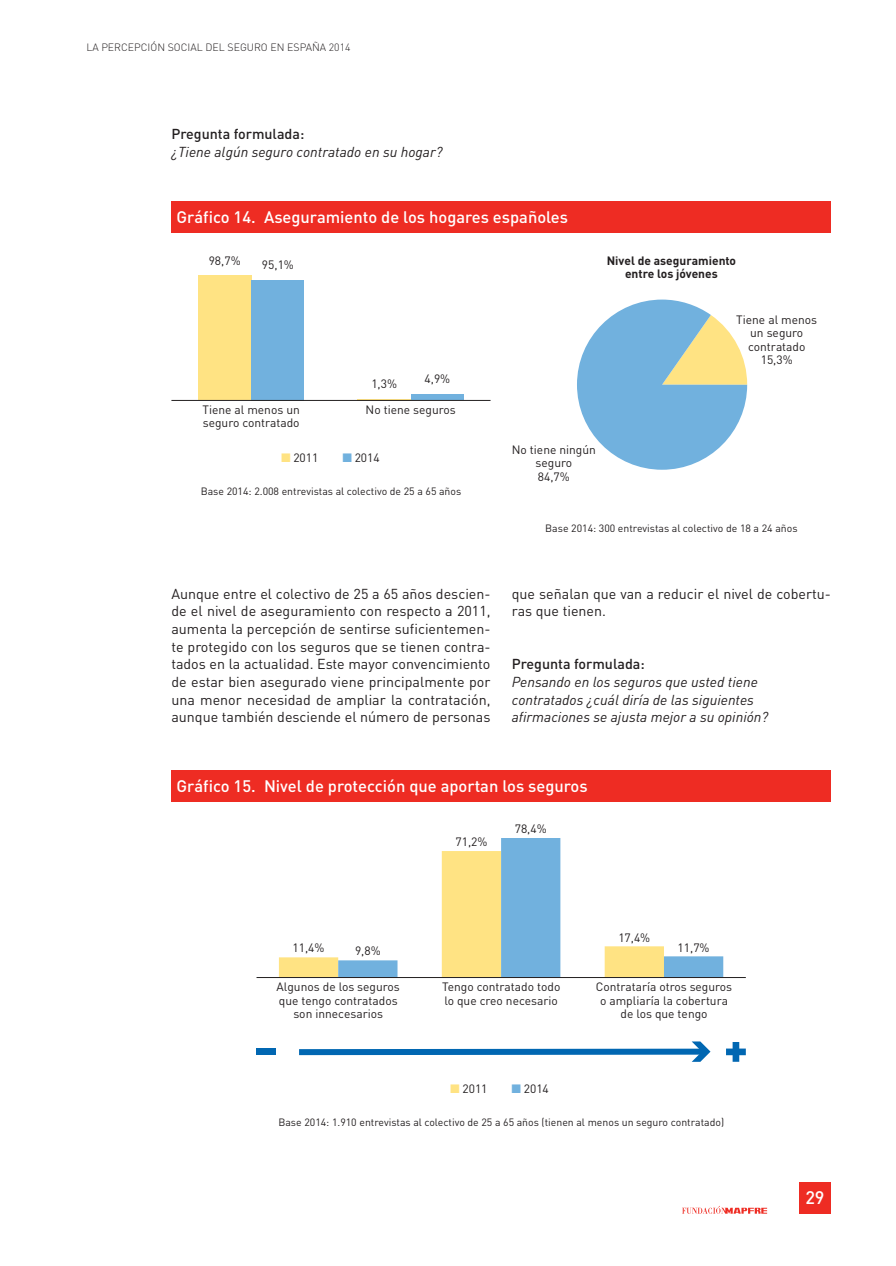
<style>
.page{position:relative;width:896px;height:1266px;background:#fff}
.page>*{position:absolute;margin:0;border:0;box-sizing:border-box;transform-origin:0 0}
.t1{font:500 18px "DI Ng";color:#fff}
.t2{font:500 16.5px "DI Ng";color:#fff}
.t3{font:14.25px/17.7px "DI Ng";color:#231f20;text-align:justify}
.t4{font:italic 14.25px/17.7px "DI Ng";color:#231f20}
.t5{font:500 14.25px "DI Ng";color:#231f20}
.t6{font:12px/13.5px "DI Ng";color:#231f20;text-align:center}
.t7{font:700 12px/13.5px "DI Ng";color:#231f20;text-align:center}
.t8{font:10.5px "DI Ng";color:#231f20}
.t9{font:300 10.5px "DI Ng";color:#231f20}
.s1{font-family:"Tochobolo";color:#ffe383}
.s2{font-family:"Tochobolo";color:#71b1de}
</style>
<div class="page">
<svg style="left:682px;top:1205px;width:85px;height:8px"></svg>
<div style="left:798px;top:1181px;width:32px;height:32px;background:#ee2c23"></div>
<div style="left:171px;top:201px;width:659px;height:32px;background:#ee2c23"></div>
<div style="left:171px;top:769px;width:659px;height:32px;background:#ee2c23"></div>
<svg style="left:577px;top:299px;width:170px;height:171px"></svg>
<hr style="left:357px;top:399px;width:54px;height:1px;background:#ffe383">
<div style="left:411px;top:394px;width:53px;height:6px;background:#71b1de"></div>
<div style="left:198px;top:275px;width:53px;height:125px;background:#ffe383"></div>
<div style="left:251px;top:280px;width:53px;height:120px;background:#71b1de"></div>
<hr style="left:171px;top:400px;width:319px;height:1px;background:#231f20">
<svg style="left:279px;top:957px;width:59px;height:20px"></svg>
<svg style="left:338px;top:838px;width:385px;height:139px"></svg>
<hr style="left:256px;top:977px;width:489px;height:1px;background:#231f20">
<svg style="left:726px;top:1042px;width:19px;height:19px"></svg>
<div style="left:256px;top:1048px;width:20px;height:7px;background:#0167b2"></div>
<svg style="left:299px;top:1041px;width:411px;height:20px"></svg>
<p class="t9" style="left:86px;top:41px;width:265px">LA PERCEPCIÓN SOCIAL DEL SEGURO EN ESPAÑA 2014</p>
<p class="t5" style="left:171px;top:125px;width:134px">Pregunta formulada:</p>
<p class="t4" style="left:171px;top:143px;width:272px">¿Tiene algún seguro contratado en su hogar?</p>
<p class="t2" style="left:176px;top:206px;width:393px">Gráfico 14. Aseguramiento de los hogares españoles</p>
<p class="t6" style="left:209px;top:253px;width:33px">98,7%</p>
<p class="t6" style="left:262px;top:258px;width:33px">95,1%</p>
<p class="t7" style="left:606px;top:253px;width:131px">Nivel de aseguramiento entre los jóvenes</p>
<p class="t6" style="left:371px;top:376px;width:27px">1,3%</p>
<p class="t6" style="left:424px;top:372px;width:27px">4,9%</p>
<p class="t6" style="left:202px;top:402px;width:99px;text-align:left">Tiene al menos un seguro contratado</p>
<p class="t6" style="left:365px;top:402px;width:92px">No tiene seguros</p>
<p class="t6" style="left:281px;top:450px;width:39px"><span class="s1">N</span> 2011</p>
<p class="t6" style="left:342px;top:450px;width:39px"><span class="s2">N</span> 2014</p>
<p class="t8" style="left:201px;top:484px;width:262px">Base 2014: 2.008 entrevistas al colectivo de 25 a 65 años</p>
<p class="t6" style="left:511px;top:442px;width:86px">No tiene ningún seguro<br>84,7%</p>
<p class="t6" style="left:736px;top:312px;width:82px">Tiene al menos un seguro contratado<br>15,3%</p>
<p class="t8" style="left:545px;top:522px;width:254px">Base 2014: 300 entrevistas al colectivo de 18 a 24 años</p>
<p class="t3" style="left:171px;top:584px;width:320px">Aunque entre el colectivo de 25 a 65 años descien&shy;de el nivel de aseguramiento con respecto a 2011, aumenta la percepción de sentirse suficientemen&shy;te protegido con los seguros que se tienen contra&shy;tados en la actualidad. Este mayor convencimiento de estar bien asegurado viene principalmente por una menor necesidad de ampliar la contratación, aunque también desciende el número de personas</p>
<p class="t3" style="left:511px;top:584px;width:320px">que señalan que van a reducir el nivel de cobertu&shy;ras que tienen.</p>
<p class="t5" style="left:511px;top:655px;width:134px">Pregunta formulada:</p>
<p class="t4" style="left:511px;top:672px;width:258px">Pensando en los seguros que usted tiene contratados ¿cuál diría de las siguientes afirmaciones se ajusta mejor a su opinión?</p>
<p class="t2" style="left:176px;top:775px;width:412px">Gráfico 15. Nivel de protección que aportan los seguros</p>
<p class="t6" style="left:292px;top:941px;width:33px">11,4%</p>
<p class="t6" style="left:355px;top:943px;width:27px">9,8%</p>
<p class="t6" style="left:455px;top:834px;width:33px">71,2%</p>
<p class="t6" style="left:514px;top:821px;width:33px">78,4%</p>
<p class="t6" style="left:618px;top:930px;width:33px">17,4%</p>
<p class="t6" style="left:677px;top:940px;width:33px">11,7%</p>
<p class="t6" style="left:276px;top:979px;width:125px">Algunos de los seguros que tengo contratados son innecesarios</p>
<p class="t6" style="left:442px;top:979px;width:120px;text-align:left">Tengo contratado todo lo que creo necesario</p>
<p class="t6" style="left:595px;top:979px;width:138px">Contrataría otros seguros o ampliaría la cobertura de los que tengo</p>
<p class="t6" style="left:450px;top:1081px;width:39px"><span class="s1">N</span> 2011</p>
<p class="t6" style="left:511px;top:1081px;width:39px"><span class="s2">N</span> 2014</p>
<p class="t8" style="left:278px;top:1115px;width:447px">Base 2014: 1.910 entrevistas al colectivo de 25 a 65 años (tienen al menos un seguro contratado)</p>
<p class="t1" style="left:805px;top:1186px;width:21px">29</p>
</div>
